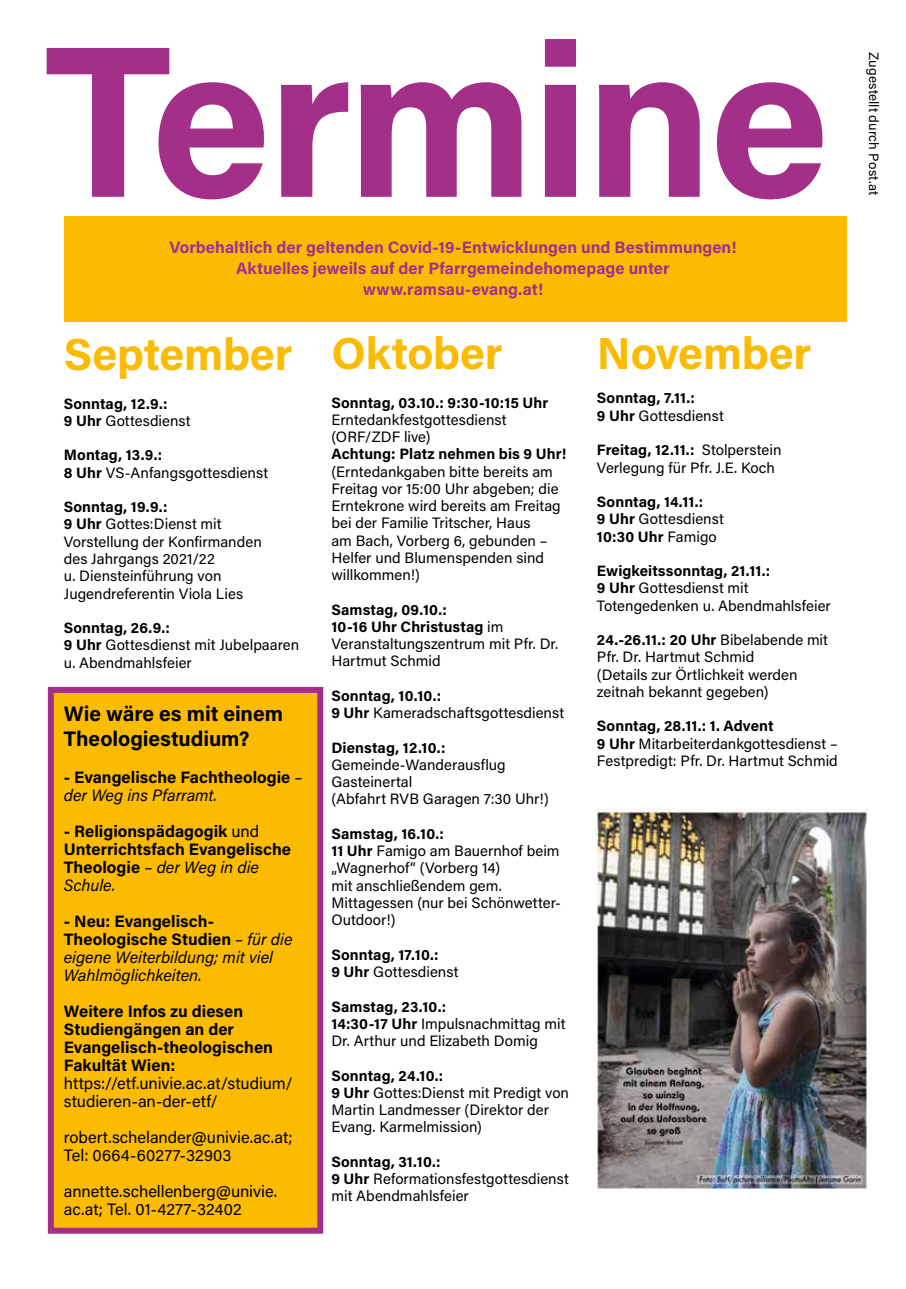
<style>
.page{position:relative;width:906px;height:1289px;background:#fff}
.page>*{position:absolute;margin:0;border:0;box-sizing:border-box;transform-origin:0 0}
.t1{font:700 216px "Acumin Pro";letter-spacing:-.02em;color:#a32f89}
.t2{font:700 45px "Acumin Pro";letter-spacing:-.005em;color:#fbbb00}
.t3{font:700 21px/25.2px "Acumin Pro";color:#000}
.t4{font:700 16.5px/18px "Acumin Pro";color:#000}
.t5{font:16.5px/18px "Acumin Pro";color:#000}
.t6{font:700 16.5px/21px "Acumin Pro";letter-spacing:.005em;color:#a32f89;text-align:center}
.t7{font:italic 16.5px/18px "Acumin Pro";letter-spacing:-.005em;color:#000}
.t8{font:15px/17.2px "Acumin Pro";letter-spacing:.005em;color:#000}
.t9{font:700 15px/17.2px "Acumin Pro";letter-spacing:.005em;color:#000}
.t10{font:13.5px "Acumin Pro";letter-spacing:.005em;color:#000}
.s1{font-weight:700}
.s2{font-weight:400}
.s3{font-weight:400;font-style:italic}
.s4{font-weight:700;font-style:normal}
</style>
<div class="page">
<div style="left:48px;top:687px;width:275px;height:546px;background:#fbbb00;border:6px solid #a32f89"></div>
<div style="left:64px;top:216px;width:782px;height:105px;background:#fbbb00"></div>
<img style="left:597px;top:808px;width:270px;height:380px">
<h1 class="t1" style="left:44px;top:-31px;width:786px">Termine</h1>
<p class="t6" style="left:169px;top:236px;width:568px">Vorbehaltlich der geltenden Covid-19-Entwicklungen und Bestimmungen!<br>Aktuelles jeweils auf der Pfarrgemeindehomepage unter www.ramsau-evang.at!</p>
<h2 class="t2" style="left:331px;top:321px;width:173px">Oktober</h2>
<p class="t9" style="left:331px;top:393px;width:219px">Sonntag, 03.10.: 9:30-10:15 Uhr</p>
<p class="t8" style="left:331px;top:410px;width:177px">Erntedankfestgottesdienst (ORF/ZDF live)</p>
<p class="t9" style="left:331px;top:445px;width:236px">Achtung: Platz nehmen bis 9 Uhr!</p>
<p class="t8" style="left:331px;top:462px;width:231px">(Erntedankgaben bitte bereits am<br>Freitag vor 15:00 Uhr abgeben; die<br>Erntekrone wird bereits am Freitag bei der Familie Tritscher, Haus<br>am Bach, Vorberg 6, gebunden –<br>Helfer und Blumenspenden sind willkommen!)</p>
<p class="t8" style="left:331px;top:600px;width:228px"><span class="s1">Samstag, 09.10.:<br>10-16 Uhr Christustag</span> im<br>Veranstaltungszentrum mit Pfr. Dr.<br>Hartmut Schmid</p>
<p class="t8" style="left:331px;top:686px;width:234px"><span class="s1">Sonntag, 10.10.:<br>9 Uhr</span> Kameradschaftsgottesdienst</p>
<p class="t9" style="left:331px;top:738px;width:115px">Dienstag, 12.10.:</p>
<p class="t8" style="left:331px;top:755px;width:219px">Gemeinde-Wanderausflug<br>Gasteinertal<br>(Abfahrt RVB Garagen 7:30 Uhr!)</p>
<p class="t8" style="left:331px;top:824px;width:231px"><span class="s1">Samstag, 16.10.:<br>11 Uhr</span> Famigo am Bauernhof beim „Wagnerhof“ (Vorberg 14)<br>mit anschließendem gem.<br>Mittagessen (nur bei Schönwetter-<br>Outdoor!)</p>
<p class="t9" style="left:331px;top:945px;width:129px">Sonntag, 17.10.:<br>9 Uhr <span class="s2">Gottesdienst</span></p>
<p class="t8" style="left:331px;top:997px;width:236px"><span class="s1">Samstag, 23.10.:<br>14:30-17 Uhr</span> I mpulsnachmittag mit<br>Dr. Arthur und Elizabeth Domig</p>
<p class="t8" style="left:331px;top:1066px;width:239px"><span class="s1">Sonntag, 24.10.:<br>9 Uhr</span> Gottes:Dienst mit Predigt von<br>Martin Landmesser (Direktor der<br>Evang. Karmelmission)</p>
<p class="t8" style="left:331px;top:1152px;width:239px"><span class="s1">Sonntag, 31.10.:<br>9 Uhr</span> Reformationsfestgottesdienst mit Abendmahlsfeier</p>
<h2 class="t2" style="left:597px;top:321px;width:216px">November</h2>
<p class="t9" style="left:597px;top:389px;width:128px">Sonntag, 7.11.:<br>9 Uhr <span class="s2">Gottesdienst</span></p>
<p class="t8" style="left:597px;top:441px;width:186px"><span class="s1">Freitag, 12.11.:</span> Stolperstein<br>Verlegung für Pfr. J.E. Koch</p>
<p class="t9" style="left:597px;top:492px;width:128px">Sonntag, 14.11.:<br>9 Uhr <span class="s2">Gottesdienst<br></span>10:30 Uhr <span class="s2">Famigo</span></p>
<p class="t8" style="left:597px;top:561px;width:235px"><span class="s1">Ewigkeitssonntag, 21.11.:<br>9 Uhr</span> Gottesdienst mit<br>Totengedenken u. Abendmahlsfeier</p>
<p class="t8" style="left:597px;top:630px;width:233px"><span class="s1">24.-26.11.: 20 Uhr</span> Bibelabende mit<br>Pfr. Dr. Hartmut Schmid<br>(Details zur Örtlichkeit werden zeitnah bekannt gegeben)</p>
<p class="t8" style="left:597px;top:717px;width:242px"><span class="s1">Sonntag, 28.11.: 1. Advent<br>9 Uhr</span> Mitarbeiterdankgottesdienst –<br>Festpredigt: Pfr. Dr. Hartmut Schmid</p>
<h2 class="t2" style="left:64px;top:323px;width:230px">September</h2>
<p class="t9" style="left:64px;top:394px;width:128px">Sonntag, 12.9.:<br>9 Uhr <span class="s2">Gottesdienst</span></p>
<p class="t8" style="left:64px;top:446px;width:206px"><span class="s1">Montag, 13.9.:<br>8 Uhr</span> VS-Anfangsgottesdienst</p>
<p class="t8" style="left:64px;top:497px;width:200px"><span class="s1">Sonntag, 19.9.:<br>9 Uhr</span> Gottes:Dienst mit<br>Vorstellung der Konfirmanden des Jahrgangs 2021/22<br>u. Diensteinführung von<br>Jugendreferentin Viola Lies</p>
<p class="t8" style="left:64px;top:618px;width:237px"><span class="s1">Sonntag, 26.9.:<br>9 Uhr</span> Gottesdienst mit Jubelpaaren u. Abendmahlsfeier</p>
<h3 class="t3" style="left:64px;top:700px;width:221px">Wie wäre es mit einem<br>Theologiestudium?</h3>
<p class="t4" style="left:64px;top:767px;width:240px">- Evangelische Fachtheologie <span class="s3">– der Weg ins Pfarramt.</span></p>
<p class="t4" style="left:64px;top:821px;width:229px">- Religionspädagogik <span class="s2">und<br></span>Unterrichtsfach Evangelische<br>Theologie <span class="s3">– der Weg in die<br>Schule.</span></p>
<p class="t7" style="left:64px;top:911px;width:230px"><span class="s4">- Neu: Evangelisch-<br>Theologische Studien</span> – für die eigene Weiterbildung; mit viel<br>Wahlmöglichkeiten.</p>
<p class="t4" style="left:64px;top:1001px;width:211px">Weitere Infos zu diesen<br>Studiengängen an der<br>Evangelisch-theologischen<br>Fakultät Wien:</p>
<p class="t5" style="left:64px;top:1073px;width:231px">https://etf.univie.ac.at/studium/ studieren-an-der-etf/</p>
<p class="t5" style="left:64px;top:1127px;width:230px">robert.schelander@univie.ac.at;<br>Tel: 0664-60277-32903</p>
<p class="t5" style="left:64px;top:1181px;width:215px">annette.schellenberg@univie. ac.at; Tel. 01-4277-32402</p>
<p class="t10" style="left:883px;top:52px;width:144px;rotate:90deg">Zugestellt durch Post.at</p>
</div>
